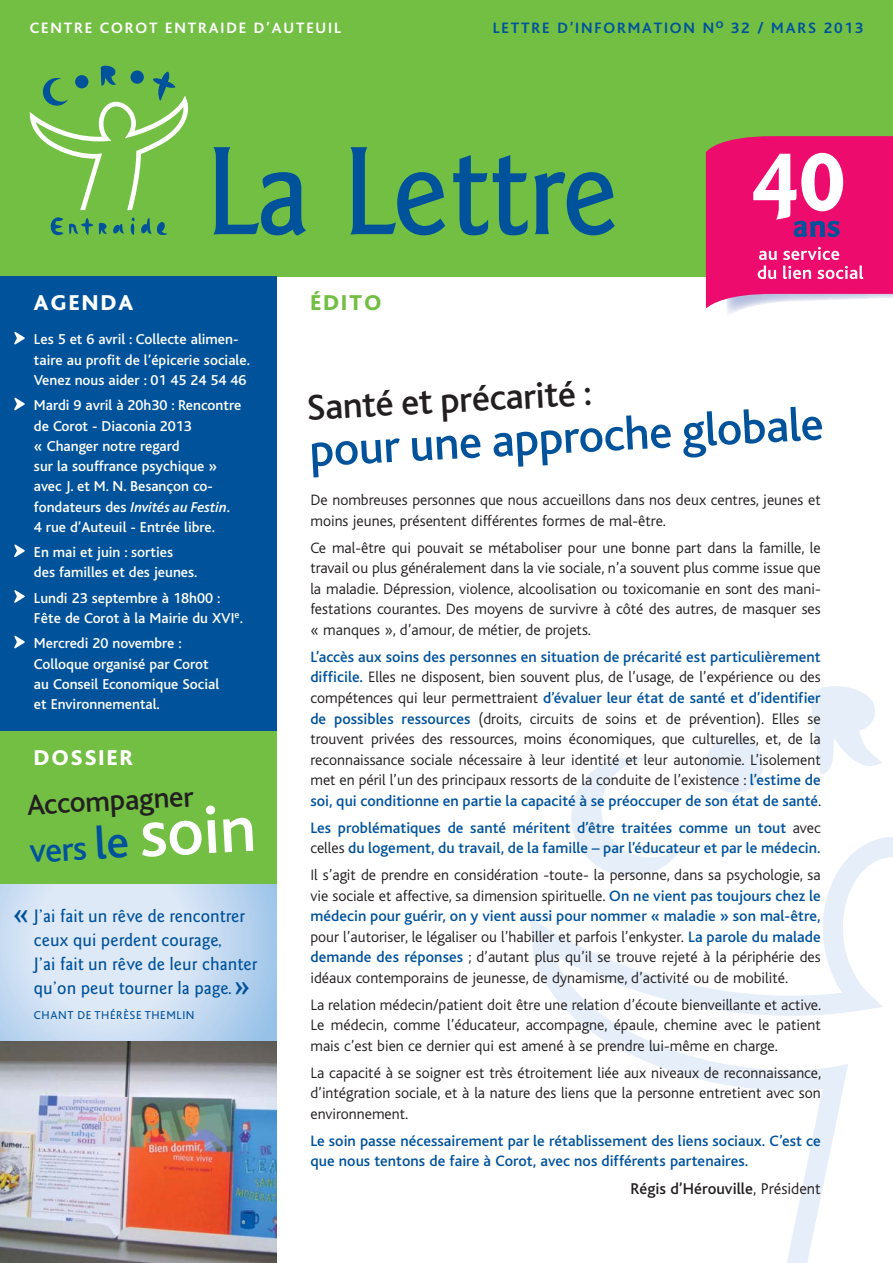
<style>
.page{position:relative;width:893px;height:1263px;background:#fff}
.page>*{position:absolute;margin:0;border:0;box-sizing:border-box;transform-origin:0 0}
.t1{font:500 126px "AT Goudy Sans";letter-spacing:-.03em;color:#00539b}
.t2{font:500 48px "Bliss";color:#00539b}
.t3{font:500 37.5px "Bliss";color:#231f20}
.t4{font:500 34.95px "Bliss";color:#00539b}
.t5{font:500 30px "Bliss";color:#231f20}
.t6{font:800 22.5px "Bliss";letter-spacing:.1em;color:#fff}
.t7{font:800 22.5px "Bliss";letter-spacing:.1em;color:#72bf44}
.t8{font:500 18px/24px "AT Goudy Sans";color:#00529b}
.t9{font:500 16.35px "Bliss";color:#231f20}
.t10{font:300 15.75px/20.5px "Bliss";color:#231f20;text-align:justify}
.t11{font:500 15.75px/20.5px "Bliss";color:#00529b}
.t12{font:700 15.75px "Bliss";letter-spacing:.115em;color:#00539b}
.t13{font:700 15.75px "Bliss";letter-spacing:.115em;color:#fff}
.t14{font:500 15px/20.2px "Bliss";color:#fff}
.t15{font:12px "Bliss";letter-spacing:.05em;color:#00529b}
.s1{font-style:italic}
.s2{font-weight:500;color:#00529b}
.s3{font-weight:300;color:#231f20}
.s4{font-weight:300}
.s5{font-size:47.1px}
.s6{font-size:69.3px;color:#fff}
.s7{font-size:37.5px}
</style>
<div class="page">
<div style="left:0;top:0;width:893px;height:276px;background:#72bf44"></div>
<svg style="left:30px;top:65px;width:158px;height:170px"></svg>
<div style="left:0;top:276px;width:276px;height:455px;background:#00539b"></div>
<div style="left:0;top:731px;width:276px;height:153px;background:#72bf44"></div>
<svg style="left:0;top:884px;width:276px;height:158px;background:#ccdef2"></svg>
<svg style="left:581px;top:757px;width:65px;height:28px"></svg>
<svg style="left:706px;top:736px;width:57px;height:49px"></svg>
<svg style="left:811px;top:686px;width:71px;height:88px"></svg>
<svg style="left:530px;top:785px;width:363px;height:478px"></svg>
<svg style="left:14px;top:332px;width:11px;height:12px"></svg>
<svg style="left:14px;top:398px;width:11px;height:12px"></svg>
<svg style="left:14px;top:544px;width:11px;height:13px"></svg>
<svg style="left:14px;top:590px;width:11px;height:13px"></svg>
<svg style="left:14px;top:636px;width:11px;height:12px"></svg>
<img style="left:0;top:1042px;width:276px;height:221px">
<svg style="left:706px;top:136px;width:187px;height:173px;background:#ea3b89"></svg>
<p class="t13" style="left:30px;top:22px;width:313px">CENTRE COROT ENTRAIDE D’AUTEUIL</p>
<p class="t12" style="left:493px;top:22px;width:372px">LETTRE D’INFORMATION N<sup>O</sup> 32 / MARS 2013</p>
<h1 class="t1" style="left:204px;top:114px;width:417px">La Lettre</h1>
<h3 class="t6" style="left:34px;top:294px;width:101px">AGENDA</h3>
<h3 class="t7" style="left:310px;top:294px;width:72px">ÉDITO</h3>
<p class="t14" style="left:34px;top:331px;width:217px">Les 5 et 6 avril : Collecte alimen&shy;taire au profit de l’épicerie sociale.<br>Venez nous aider : 01 45 24 54 46</p>
<p class="t14" style="left:34px;top:397px;width:209px">Mardi 9 avril à 20h30 : Rencontre de Corot - Diaconia 2013<br>« Changer notre regard<br>sur la souffrance psychique » avec J. et M. N. Besançon co&shy;fondateurs des <span class="s1">Invités au Festin</span>.<br>4 rue d’Auteuil - Entrée libre.</p>
<p class="t14" style="left:34px;top:544px;width:165px">En mai et juin : sorties des familles et des jeunes.</p>
<p class="t14" style="left:34px;top:589px;width:210px">Lundi 23 septembre à 18h00 :<br>Fête de Corot à la Mairie du XVI<sup>e</sup>.</p>
<p class="t14" style="left:34px;top:635px;width:187px">Mercredi 20 novembre :<br>Colloque organisé par Corot au Conseil Economique Social et Environnemental.</p>
<h3 class="t3" style="left:306px;top:393px;width:287px;rotate:-3deg">Santé et précarité :</h3>
<h2 class="t2" style="left:308px;top:432px;width:516px;rotate:-3deg">pour une approche globale</h2>
<p class="t10" style="left:310px;top:490px;width:512px">De nombreuses personnes que nous accueillons dans nos deux centres, jeunes et moins jeunes, présentent différentes formes de mal-être.</p>
<p class="t10" style="left:310px;top:538px;width:512px">Ce mal-être qui pouvait se métaboliser pour une bonne part dans la famille, le travail ou plus généralement dans la vie sociale, n’a souvent plus comme issue que la maladie. Dépression, violence, alcoolisation ou toxicomanie en sont des mani&shy;festations courantes. Des moyens de survivre à côté des autres, de masquer ses « manques », d’amour, de métier, de projets.</p>
<p class="t10" style="left:310px;top:647px;width:512px"><span class="s2">L’accès aux soins des personnes en situation de précarité est particulièrement difficile.</span> Elles ne disposent, bien souvent plus, de l’usage, de l’expérience ou des compétences qui leur permettraient <span class="s2">d’évaluer leur état de santé et d’identifier de possibles ressources</span> (droits, circuits de soins et de prévention). Elles se trouvent privées des ressources, moins économiques, que culturelles, et, de la reconnaissance sociale nécessaire à leur identité et leur autonomie. L’isolement met en péril l’un des principaux ressorts de la conduite de l’existence : <span class="s2">l’estime de soi, qui conditionne en partie la capacité à se préoccuper de son état de santé</span>.</p>
<p class="t11" style="left:310px;top:819px;width:512px">Les problématiques de santé méritent d’être traitées comme un tout <span class="s3">avec celles</span> du logement, du travail, de la famille – par l’éducateur et par le médecin.</p>
<p class="t10" style="left:310px;top:865px;width:512px">Il s’agit de prendre en considération -toute- la personne, dans sa psychologie, sa vie sociale et affective, sa dimension spirituelle. <span class="s2">On ne vient pas toujours chez le médecin pour guérir, on y vient aussi pour nommer « maladie » son mal-être, </span>pour l’autoriser, le légaliser ou l’habiller et parfois l’enkyster. <span class="s2">La parole du malade demande des réponses</span> ; d’autant plus qu’il se trouve rejeté à la périphérie des idéaux contemporains de jeunesse, de dynamisme, d’activité ou de mobilité.</p>
<p class="t10" style="left:310px;top:995px;width:512px">La relation médecin/patient doit être une relation d’écoute bienveillante et active.<br>Le médecin, comme l’éducateur, accompagne, épaule, chemine avec le patient mais c’est bien ce dernier qui est amené à se prendre lui-même en charge.</p>
<p class="t10" style="left:310px;top:1063px;width:512px">La capacité à se soigner est très étroitement liée aux niveaux de reconnaissance, d’intégration sociale, et à la nature des liens que la personne entretient avec son environnement.</p>
<p class="t11" style="left:310px;top:1132px;width:512px">Le soin passe nécessairement par le rétablissement des liens sociaux. C’est ce que nous tentons de faire à Corot, avec nos différents partenaires.</p>
<p class="t9" style="left:630px;top:1182px;width:192px">Régis d’Hérouville<span class="s4">, Président</span></p>
<h3 class="t6" style="left:34px;top:749px;width:101px">DOSSIER</h3>
<h3 class="t5" style="left:26px;top:793px;width:168px;rotate:-3deg">Accompagner</h3>
<h3 class="t4" style="left:29px;top:838px;width:229px;rotate:-3deg">vers <span class="s5">le</span> <span class="s6">soin</span></h3>
<p class="t8" style="left:34px;top:905px;width:225px;text-indent:-21px"><span class="s7">«</span> J’ai fait un rêve de rencontrer ceux qui perdent courage,<br>J’ai fait un rêve de leur chanter qu’on peut tourner la page.<span class="s7">»</span></p>
<p class="t15" style="left:34px;top:1010px;width:162px">CHANT DE THÉRÈSE THEMLIN</p>
</div>
